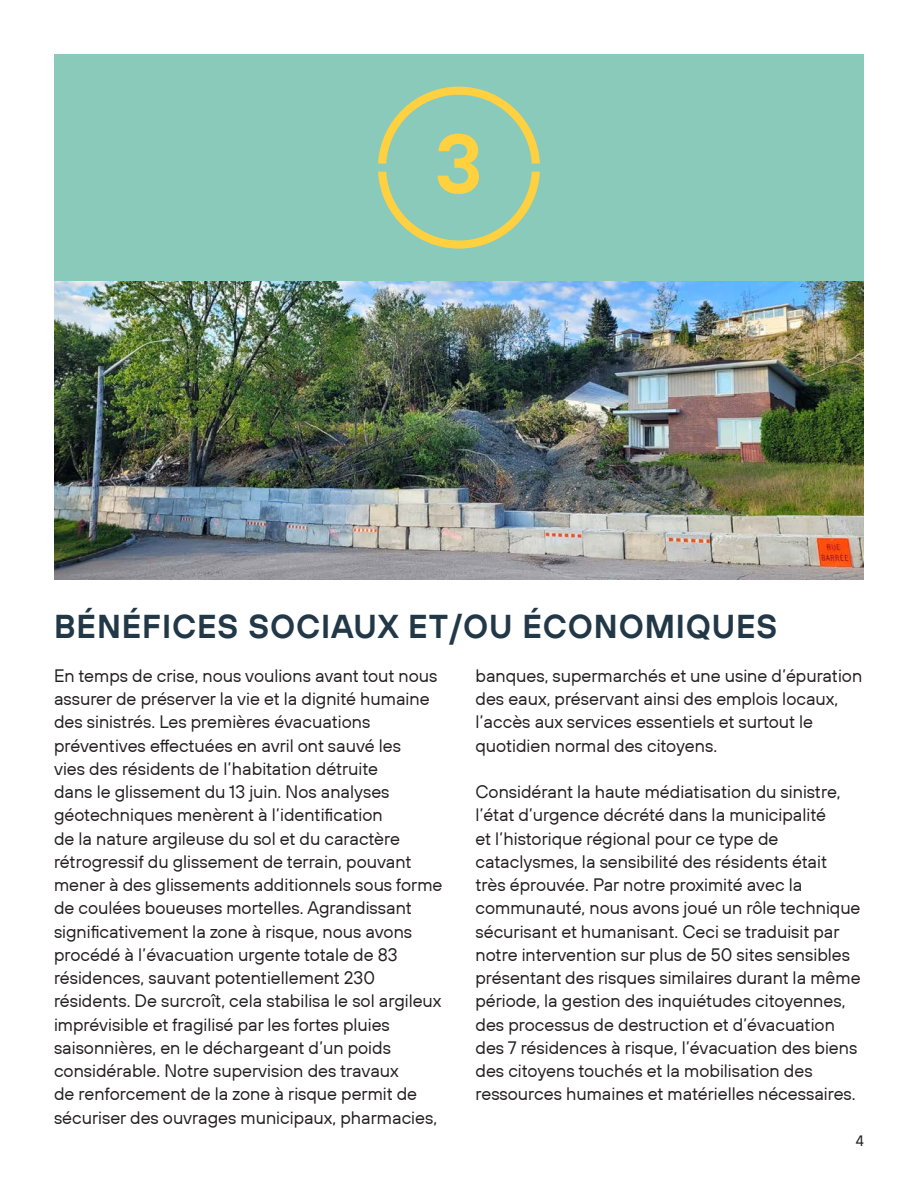
<style>
.page{position:relative;width:918px;height:1188px;background:#fff}
.page>*{position:absolute;margin:0;border:0;box-sizing:border-box;transform-origin:0 0}
.t1{font:600 84px "TT Hoves";color:#ffd13f}
.t2{font:600 33px "TT Hoves";letter-spacing:.025em;color:#223847}
.t3{font:18px/23.2px "TT Hoves";color:#231f20}
.t4{font:15px "TT Hoves";color:#231f20}
</style>
<div class="page">
<div style="left:54px;top:54px;width:810px;height:227px;background:#8acaba"></div>
<svg style="left:378px;top:87px;width:162px;height:77px"></svg>
<svg style="left:378px;top:172px;width:162px;height:77px"></svg>
<img style="left:54px;top:281px;width:810px;height:299px">
<p class="t1" style="left:435px;top:109px;width:50px">3</p>
<p class="t2" style="left:54px;top:605px;width:725px">BÉNÉFICES SOCIAUX ET/OU ÉCONOMIQUES</p>
<p class="t3" style="left:54px;top:664px;width:390px">En temps de crise, nous voulions avant tout nous assurer de préserver la vie et la dignité humaine des sinistrés. Les premières évacuations préventives effectuées en avril ont sauvé les<br>vies des résidents de l’habitation détruite<br>dans le glissement du 13 juin. Nos analyses géotechniques menèrent à l’identification<br>de la nature argileuse du sol et du caractère rétrogressif du glissement de terrain, pouvant mener à des glissements additionnels sous forme de coulées boueuses mortelles. Agrandissant significativement la zone à risque, nous avons procédé à l’évacuation urgente totale de 83 résidences, sauvant potentiellement 230 résidents. De surcroît, cela stabilisa le sol argileux imprévisible et fragilisé par les fortes pluies saisonnières, en le déchargeant d’un poids considérable. Notre supervision des travaux<br>de renforcement de la zone à risque permit de sécuriser des ouvrages municipaux, pharmacies,</p>
<p class="t3" style="left:476px;top:664px;width:388px">banques, supermarchés et une usine d’épuration des eaux, préservant ainsi des emplois locaux, l’accès aux services essentiels et surtout le quotidien normal des citoyens.</p>
<p class="t3" style="left:476px;top:780px;width:387px">Considérant la haute médiatisation du sinistre, l’état d’urgence décrété dans la municipalité<br>et l’historique régional pour ce type de cataclysmes, la sensibilité des résidents était très éprouvée. Par notre proximité avec la communauté, nous avons joué un rôle technique sécurisant et humanisant. Ceci se traduisit par notre intervention sur plus de 50 sites sensibles présentant des risques similaires durant la même période, la gestion des inquiétudes citoyennes, des processus de destruction et d’évacuation des 7 résidences à risque, l’évacuation des biens des citoyens touchés et la mobilisation des ressources humaines et matérielles nécessaires.</p>
<p class="t4" style="left:856px;top:1131px;width:10px">4</p>
</div>
